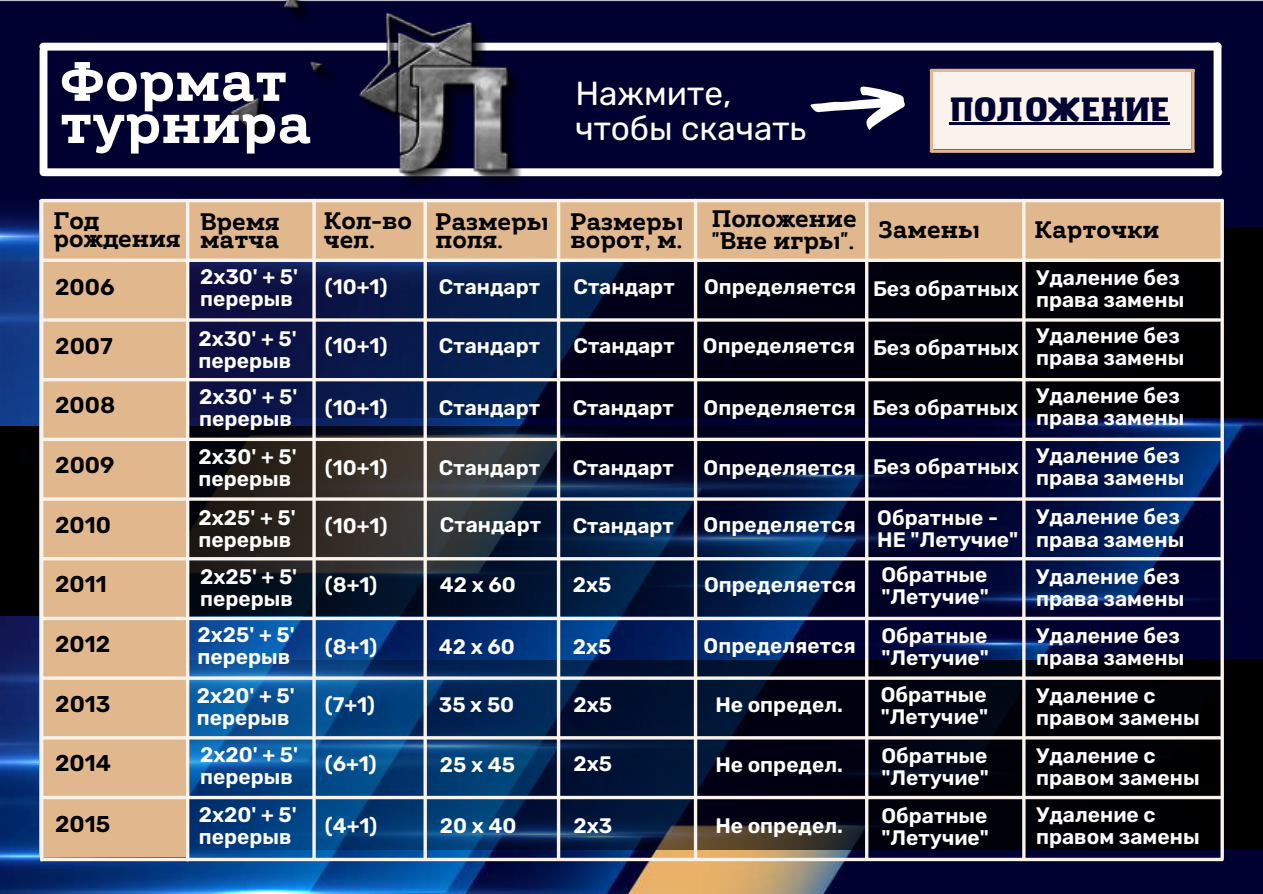
<style>
.page{position:relative;width:1263px;height:894px;background:#fff}
.page>*{position:absolute;margin:0;border:0;box-sizing:border-box;transform-origin:0 0}
.t1{font:700 55.35px "Amazing Slab";color:#fff}
.t2{font:33.3px/35.1px "Rubik";color:#fff}
.t3{font:900 33px "Amazing Grotesk";color:#000132}
.t4{font:700 23.85px/18.1px "Amazing Slab";color:#000}
.t5{font:600 22.8px "Rubik";color:#000}
.t6{font:600 21px/22px "Rubik";color:#fff}
</style>
<div class="page">
<img style="left:0;top:0;width:1262px;height:893px">
<img style="left:3px;top:228px;width:1260px;height:189px">
<div style="left:40px;top:200px;width:1182px;height:60px;background:#e1b88e"></div>
<img style="left:0;top:426px;width:1262px;height:189px">
<img style="left:0;top:659px;width:1262px;height:189px">
<div style="left:40px;top:209px;width:147px;height:648px;background:#e1b88e"></div>
<hr style="left:40px;top:201px;width:3px;height:658px;background:#faf3eb">
<hr style="left:186px;top:202px;width:3px;height:657px;background:#faf3eb">
<svg style="left:1220px;top:200px;width:4px;height:657px;background:#d7d1cd"></svg>
<svg style="left:43px;top:258px;width:1178px;height:4px;background:#f6ebe0"></svg>
<hr style="left:41px;top:199px;width:1181px;height:3px;background:#faf3eb">
<hr style="left:41px;top:318px;width:1179px;height:3px;background:#faf3eb">
<hr style="left:43px;top:378px;width:1178px;height:3px;background:#faf3eb">
<svg style="left:43px;top:437px;width:1178px;height:4px;background:#d6d0cc"></svg>
<hr style="left:42px;top:497px;width:1179px;height:3px;background:#faf3eb">
<hr style="left:41px;top:557px;width:1179px;height:3px;background:#faf3eb">
<svg style="left:43px;top:616px;width:1178px;height:4px;background:#d0ced1"></svg>
<hr style="left:43px;top:676px;width:1178px;height:3px;background:#faf3eb">
<svg style="left:43px;top:795px;width:1177px;height:4px;background:#cbc8c6"></svg>
<hr style="left:41px;top:736px;width:1179px;height:3px;background:#faf3eb">
<svg style="left:312px;top:259px;width:4px;height:598px;background:#d7d6d5"></svg>
<svg style="left:423px;top:259px;width:4px;height:598px;background:#d7d5d4"></svg>
<hr style="left:557px;top:203px;width:3px;height:654px;background:#faf3eb">
<hr style="left:694px;top:200px;width:3px;height:657px;background:#faf3eb">
<hr style="left:865px;top:203px;width:3px;height:654px;background:#faf3eb">
<hr style="left:1022px;top:200px;width:3px;height:657px;background:#faf3eb">
<hr style="left:43px;top:857px;width:1179px;height:3px;background:#faf3eb">
<div style="left:1213px;top:46px;width:8px;height:126px;background:#fff"></div>
<div style="left:40px;top:51px;width:7px;height:121px;background:#fff"></div>
<div style="left:43px;top:43px;width:1174px;height:8px;background:#fff"></div>
<div style="left:45px;top:168px;width:1173px;height:8px;background:#fff"></div>
<hr style="left:931px;top:69px;width:262px;height:3px;background:#e1b88e">
<hr style="left:1191px;top:71px;width:3px;height:79px;background:#e1b88e">
<hr style="left:930px;top:71px;width:3px;height:79px;background:#e1b88e">
<svg style="left:931px;top:149px;width:262px;height:4px"></svg>
<div style="left:933px;top:72px;width:258px;height:77px;background:#faf3eb"></div>
<img style="left:206px;top:0;width:420px;height:259px">
<svg style="left:810px;top:86px;width:95px;height:44px"></svg>
<hr style="left:950px;top:123px;width:220px;height:2px;background:#000132">
<h1 class="t1" style="left:60px;top:47px;width:230px">Формат</h1>
<h1 class="t1" style="left:60px;top:89px;width:253px">турнира</h1>
<h2 class="t2" style="left:575px;top:76px;width:232px">Нажмите, чтобы скачать</h2>
<h3 class="t3" style="left:950px;top:95px;width:222px">ПОЛОЖЕНИЕ</h3>
<p class="t4" style="left:54px;top:211px;width:128px">Год рождения</p>
<p class="t5" style="left:55px;top:274px;width:61px">2006</p>
<p class="t5" style="left:55px;top:332px;width:59px">2007</p>
<p class="t5" style="left:55px;top:391px;width:62px">2008</p>
<p class="t5" style="left:55px;top:452px;width:61px">2009</p>
<p class="t5" style="left:55px;top:511px;width:57px">2010</p>
<p class="t5" style="left:55px;top:570px;width:53px">2011</p>
<p class="t5" style="left:55px;top:631px;width:57px">2012</p>
<p class="t5" style="left:55px;top:691px;width:57px">2013</p>
<p class="t5" style="left:55px;top:749px;width:57px">2014</p>
<p class="t4" style="left:712px;top:207px;width:146px;line-height:22.4px">Положение "Вне игры".</p>
<p class="t6" style="left:704px;top:276px;width:154px">Определяется</p>
<p class="t6" style="left:703px;top:334px;width:154px">Определяется</p>
<p class="t4" style="left:200px;top:212px;width:81px">Время матча</p>
<p class="t4" style="left:324px;top:212px;width:90px">Кол-во чел.</p>
<p class="t4" style="left:436px;top:212px;width:114px">Размеры поля.</p>
<p class="t4" style="left:571px;top:212px;width:114px">Размеры ворот, м.</p>
<p class="t4" style="left:878px;top:220px;width:103px">Замены</p>
<p class="t4" style="left:1034px;top:220px;width:126px">Карточки</p>
<p class="t6" style="left:1036px;top:266px;width:150px">Удаление без права замены</p>
<p class="t6" style="left:1036px;top:325px;width:150px">Удаление без права замены</p>
<p class="t6" style="left:1036px;top:384px;width:150px">Удаление без права замены</p>
<p class="t6" style="left:200px;top:266px;width:100px;line-height:21.6px">2х30' + 5' перерыв</p>
<p class="t6" style="left:199px;top:327px;width:100px">2х30' + 5' перерыв</p>
<p class="t6" style="left:325px;top:276px;width:64px">(10+1)</p>
<p class="t6" style="left:325px;top:334px;width:64px">(10+1)</p>
<p class="t6" style="left:439px;top:276px;width:103px">Стандарт</p>
<p class="t6" style="left:439px;top:334px;width:103px">Стандарт</p>
<p class="t6" style="left:573px;top:276px;width:103px">Стандарт</p>
<p class="t6" style="left:573px;top:334px;width:103px">Стандарт</p>
<p class="t6" style="left:873px;top:277px;width:147px">Без обратных</p>
<p class="t6" style="left:873px;top:336px;width:147px">Без обратных</p>
<p class="t6" style="left:199px;top:386px;width:100px">2х30' + 5' перерыв</p>
<p class="t6" style="left:325px;top:396px;width:64px">(10+1)</p>
<p class="t6" style="left:872px;top:396px;width:147px">Без обратных</p>
<p class="t6" style="left:873px;top:455px;width:147px">Без обратных</p>
<p class="t6" style="left:439px;top:396px;width:103px">Стандарт</p>
<p class="t6" style="left:573px;top:396px;width:103px">Стандарт</p>
<p class="t6" style="left:704px;top:396px;width:154px">Определяется</p>
<p class="t6" style="left:199px;top:446px;width:100px;line-height:21.6px">2х30' + 5' перерыв</p>
<p class="t6" style="left:1036px;top:445px;width:150px">Удаление без права замены</p>
<p class="t6" style="left:1036px;top:506px;width:150px">Удаление без права замены</p>
<p class="t6" style="left:1036px;top:566px;width:150px">Удаление без права замены</p>
<p class="t6" style="left:1036px;top:624px;width:150px">Удаление без права замены</p>
<p class="t6" style="left:325px;top:456px;width:64px">(10+1)</p>
<p class="t6" style="left:325px;top:515px;width:64px">(10+1)</p>
<p class="t6" style="left:325px;top:573px;width:54px">(8+1)</p>
<p class="t6" style="left:439px;top:456px;width:103px">Стандарт</p>
<p class="t6" style="left:440px;top:514px;width:103px">Стандарт</p>
<p class="t6" style="left:573px;top:456px;width:103px">Стандарт</p>
<p class="t6" style="left:573px;top:515px;width:103px">Стандарт</p>
<p class="t6" style="left:704px;top:514px;width:154px">Определяется</p>
<p class="t6" style="left:704px;top:573px;width:154px">Определяется</p>
<p class="t6" style="left:704px;top:456px;width:154px">Определяется</p>
<p class="t6" style="left:877px;top:506px;width:142px">Обратные -<br>НЕ "Летучие"</p>
<p class="t6" style="left:881px;top:563px;width:109px">Обратные "Летучие"</p>
<p class="t6" style="left:881px;top:624px;width:109px">Обратные "Летучие"</p>
<p class="t6" style="left:881px;top:683px;width:109px">Обратные "Летучие"</p>
<p class="t6" style="left:881px;top:744px;width:109px">Обратные "Летучие"</p>
<p class="t6" style="left:199px;top:507px;width:99px;line-height:21.6px">2х25' + 5' перерыв</p>
<p class="t6" style="left:200px;top:566px;width:99px">2х25' + 5' перерыв</p>
<p class="t6" style="left:198px;top:623px;width:99px">2х25' + 5' перерыв</p>
<p class="t6" style="left:197px;top:684px;width:99px">2х20' + 5' перерыв</p>
<p class="t6" style="left:200px;top:744px;width:99px">2х20' + 5' перерыв</p>
<p class="t6" style="left:573px;top:573px;width:40px">2х5</p>
<p class="t6" style="left:440px;top:573px;width:78px">42 х 60</p>
<p class="t6" style="left:325px;top:635px;width:54px">(8+1)</p>
<p class="t6" style="left:325px;top:693px;width:52px">(7+1)</p>
<p class="t6" style="left:325px;top:753px;width:53px">(6+1)</p>
<p class="t6" style="left:704px;top:634px;width:154px">Определяется</p>
<p class="t6" style="left:439px;top:635px;width:78px">42 х 60</p>
<p class="t6" style="left:573px;top:635px;width:40px">2х5</p>
<p class="t6" style="left:1036px;top:684px;width:165px">Удаление с правом замены</p>
<p class="t6" style="left:1036px;top:745px;width:165px;line-height:21.6px">Удаление с правом замены</p>
<p class="t6" style="left:573px;top:693px;width:40px">2х5</p>
<p class="t6" style="left:439px;top:693px;width:77px">35 х 50</p>
<p class="t6" style="left:715px;top:693px;width:129px">Не определ.</p>
<p class="t6" style="left:573px;top:753px;width:40px">2х5</p>
<p class="t6" style="left:440px;top:753px;width:77px">25 х 45</p>
<p class="t6" style="left:715px;top:753px;width:129px">Не определ.</p>
<p class="t5" style="left:55px;top:810px;width:57px">2015</p>
<p class="t6" style="left:199px;top:803px;width:99px">2х20' + 5' перерыв</p>
<p class="t6" style="left:325px;top:814px;width:54px">(4+1)</p>
<p class="t6" style="left:573px;top:814px;width:40px">2х3</p>
<p class="t6" style="left:715px;top:814px;width:129px">Не определ.</p>
<p class="t6" style="left:881px;top:804px;width:109px">Обратные "Летучие"</p>
<p class="t6" style="left:1036px;top:803px;width:165px">Удаление с правом замены</p>
<p class="t6" style="left:440px;top:814px;width:78px">20 х 40</p>
</div>
